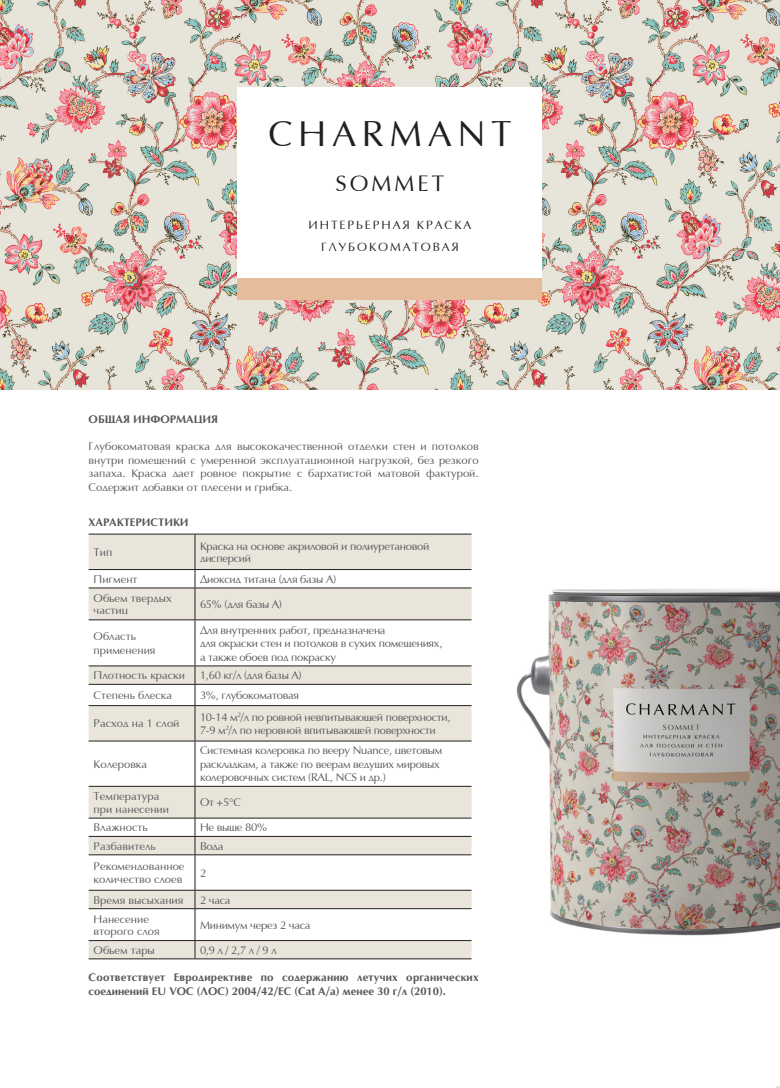
<style>
.page{position:relative;width:780px;height:1088px;background:#fff}
.page>*{position:absolute;margin:0;border:0;box-sizing:border-box;transform-origin:0 0}
.Текст{font:36.25px "Optima";letter-spacing:.155em;color:#231f20}
.Текст-2{font:22.5px "Optima";letter-spacing:.13em;color:#231f20}
.Текст-3{font:12px "Optima";letter-spacing:.155em;color:#231f20}
.Текст-4{font:11.25px/13.5px "Optima";letter-spacing:-.025em;color:#57585a}
.Текст-5{font:11.25px/12.5px "Optima";color:#57585a}
.Текст-6{font:700 11.25px/13.5px "Optima";letter-spacing:.02em;color:#57585a}
.Текст-7{font:700 11.25px "Optima";color:#57585a}
</style>
<div class="page">
<svg style="left:89px;top:534px;width:382px;height:85px"></svg>
<hr style="left:89px;top:588px;width:106px;height:1px;background:#231f20">
<hr style="left:195px;top:588px;width:276px;height:1px;background:#231f20">
<hr style="left:195px;top:588px;width:1px;height:31px;background:#231f20">
<hr style="left:89px;top:619px;width:106px;height:1px;background:#231f20">
<hr style="left:195px;top:619px;width:276px;height:1px;background:#231f20">
<hr style="left:195px;top:620px;width:1px;height:45px;background:#231f20">
<hr style="left:89px;top:665px;width:106px;height:1px;background:#231f20">
<hr style="left:195px;top:665px;width:276px;height:1px;background:#231f20">
<svg style="left:89px;top:666px;width:382px;height:188px"></svg>
<hr style="left:89px;top:854px;width:106px;height:1px;background:#231f20">
<hr style="left:195px;top:854px;width:276px;height:1px;background:#231f20">
<hr style="left:195px;top:855px;width:1px;height:35px;background:#231f20">
<div style="left:89px;top:890px;width:382px;height:18px;background:#e9e5db"></div>
<hr style="left:89px;top:908px;width:106px;height:1px;background:#231f20">
<hr style="left:195px;top:908px;width:276px;height:1px;background:#231f20">
<hr style="left:195px;top:909px;width:1px;height:31px;background:#231f20">
<svg style="left:89px;top:940px;width:382px;height:18px"></svg>
<hr style="left:89px;top:958px;width:106px;height:1px;background:#231f20">
<hr style="left:195px;top:958px;width:276px;height:1px;background:#231f20">
<img style="left:0;top:0;width:780px;height:390px">
<div style="left:237px;top:87px;width:305px;height:212px;background:#fff"></div>
<div style="left:237px;top:278px;width:305px;height:21px;background:#e5bc9c"></div>
<img style="left:516px;top:589px;width:264px;height:347px">
<p class="Текст" style="left:268px;top:115px;width:245px">CHARMANT</p>
<p class="Текст-2" style="left:335px;top:172px;width:110px">SOMMET</p>
<p class="Текст-3" style="left:308px;top:218px;width:164px">ИНТЕРЬЕРНАЯ КРАСКА</p>
<p class="Текст-3" style="left:321px;top:241px;width:139px">ГЛУБОКОМАТОВАЯ</p>
<p class="Текст-7" style="left:89px;top:413px;width:131px">ОБЩАЯ ИНФОРМАЦИЯ</p>
<p class="Текст-4" style="left:89px;top:440px;width:391px;text-align:justify">Глубокоматовая краска для высококачественной отделки стен и потолков внутри помещений с умеренной эксплуатационной нагрузкой, без резкого запаха. Краска дает ровное покрытие с бархатистой матовой фактурой.<br>Содержит добавки от плесени и грибка.</p>
<p class="Текст-7" style="left:89px;top:516px;width:102px">ХАРАКТЕРИСТИКИ</p>
<p class="Текст-4" style="left:94px;top:546px;width:20px">Тип</p>
<p class="Текст-4" style="left:200px;top:540px;width:231px;line-height:12.5px">Краска на основе акриловой и полиуретановой дисперсий</p>
<p class="Текст-5" style="left:94px;top:573px;width:45px">Пигмент</p>
<p class="Текст-4" style="left:200px;top:573px;width:138px">Диоксид титана (для базы А)</p>
<p class="Текст-5" style="left:94px;top:592px;width:80px">Объем твердых частиц</p>
<p class="Текст-4" style="left:200px;top:598px;width:84px">65% (для базы А)</p>
<p class="Текст-5" style="left:94px;top:631px;width:44px">Область</p>
<p class="Текст-5" style="left:94px;top:644px;width:63px">применения</p>
<p class="Текст-4" style="left:200px;top:623px;width:244px">Для внутренних работ, предназначена<br>для окраски стен и потолков в сухих помещениях, а также обоев под покраску</p>
<p class="Текст-5" style="left:94px;top:670px;width:93px">Плотность краски</p>
<p class="Текст-4" style="left:200px;top:669px;width:103px">1,60 кг/л (для базы А)</p>
<p class="Текст-5" style="left:94px;top:689px;width:80px">Степень блеска</p>
<p class="Текст-4" style="left:200px;top:689px;width:100px">3%, глубокоматовая</p>
<p class="Текст-5" style="left:94px;top:718px;width:87px">Расход на 1 слой</p>
<p class="Текст-4" style="left:200px;top:711px;width:252px">10-14 м<sup>2</sup>/л по ровной невпитывающей поверхности,<br>7-9 м<sup>2</sup>/л по неровной впитывающей поверхности</p>
<p class="Текст-5" style="left:94px;top:758px;width:55px">Колеровка</p>
<p class="Текст-4" style="left:200px;top:744px;width:244px">Системная колеровка по вееру Nuance, цветовым раскладкам, а также по веерам ведущих мировых колеровочных систем (RAL, NCS и др.)</p>
<p class="Текст-5" style="left:94px;top:790px;width:67px">Температура</p>
<p class="Текст-5" style="left:94px;top:803px;width:77px">при нанесении</p>
<p class="Текст-4" style="left:200px;top:796px;width:42px">От +5°С</p>
<p class="Текст-5" style="left:94px;top:822px;width:55px">Влажность</p>
<p class="Текст-4" style="left:200px;top:821px;width:68px">Не выше 80%</p>
<p class="Текст-5" style="left:94px;top:840px;width:64px">Разбавитель</p>
<p class="Текст-4" style="left:200px;top:840px;width:25px">Вода</p>
<p class="Текст-5" style="left:94px;top:860px;width:92px;line-height:13.5px">Рекомендованное количество слоев</p>
<p class="Текст-4" style="left:200px;top:866px;width:8px">2</p>
<p class="Текст-5" style="left:94px;top:894px;width:91px">Время высыхания</p>
<p class="Текст-4" style="left:200px;top:893px;width:32px">2 часа</p>
<p class="Текст-5" style="left:94px;top:913px;width:57px">Нанесение</p>
<p class="Текст-5" style="left:94px;top:925px;width:68px">второго слоя</p>
<p class="Текст-4" style="left:200px;top:919px;width:112px">Минимум через 2 часа</p>
<p class="Текст-5" style="left:94px;top:944px;width:63px">Объем тары</p>
<p class="Текст-4" style="left:200px;top:944px;width:78px">0,9 л / 2,7 л / 9 л</p>
<p class="Текст-6" style="left:89px;top:971px;width:391px">Соответствует Евродирективе по содержанию летучих органических соединений EU VOC (ЛОС) 2004/42/EC (Cat A/a) менее 30 г/л (2010).</p>
</div>
